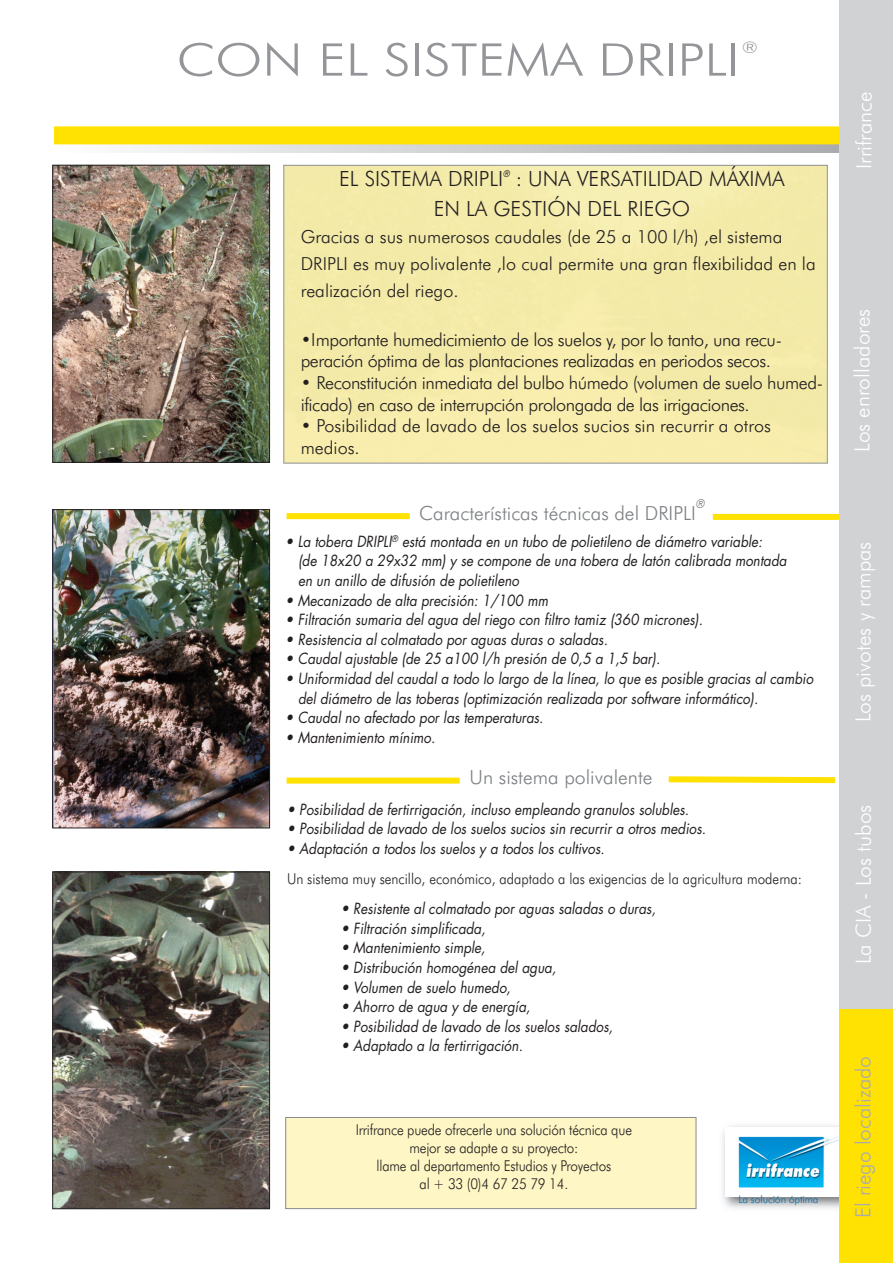
<style>
.page{position:relative;width:893px;height:1263px;background:#fff}
.page>*{position:absolute;margin:0;border:0;box-sizing:border-box;transform-origin:0 0}
.t1{font:300 45px "Futura BT";color:#939598;scale:1.2 1}
.t2{font:300 21px/30px "Futura BT";color:#231f20}
.t3{font:300 21px "Futura BT";color:#fff}
.t4{font:300 21px "Futura BT";color:#aaabaf}
.t5{font:300 19.5px "Futura BT";color:#7e8083}
.t6{font:300 18px/21.6px "Futura BT";letter-spacing:-.025em;color:#231f20}
.t7{font:300 18px/27px "Futura BT";color:#231f20}
.t8{font:300 16.2px "Futura BT";color:#939598;scale:1.2 1}
.t9{font:italic 15px/19.6px "Futura";color:#231f20;scale:.9 1}
.t10{font:300 15px/18px "Futura BT";letter-spacing:-.015em;color:#231f20;text-align:center;scale:.9 1}
.t11{font:italic 11.7px "Futura";color:#7e8083;scale:.9 1}
.t12{font:300 10.5px "Futura BT";letter-spacing:-.015em;color:#0070a9}
.t13{font:italic 9px "Futura";color:#231f20;scale:.9 1}
</style>
<div class="page">
<svg style="left:54px;top:144px;width:785px;height:9px"></svg>
<div style="left:54px;top:126px;width:839px;height:18px;background:#ffe201"></div>
<div style="left:287px;top:777px;width:173px;height:6px;background:#ffe201"></div>
<svg style="left:668px;top:776px;width:167px;height:8px"></svg>
<div style="left:287px;top:513px;width:123px;height:6px;background:#ffe201"></div>
<div style="left:713px;top:514px;width:126px;height:6px;background:#ffe201"></div>
<img style="left:55px;top:511px;width:213px;height:315px">
<div style="left:53px;top:509px;width:217px;height:319px;border:1px solid #231f20"></div>
<img style="left:55px;top:874px;width:213px;height:333px">
<div style="left:53px;top:872px;width:217px;height:337px;border:1px solid #231f20"></div>
<div style="left:286px;top:1118px;width:410px;height:90px;background:#fef6c4"></div>
<div style="left:285px;top:1117px;width:411px;height:92px;border:1px solid #87898c"></div>
<img style="left:55px;top:167px;width:213px;height:294px">
<div style="left:53px;top:165px;width:217px;height:298px;border:1px solid #231f20"></div>
<div style="left:283px;top:165px;width:545px;height:298px;border:1px solid #8d8f92"></div>
<img style="left:722px;top:1125px;width:117px;height:84px">
<img style="left:725px;top:1128px;width:114px;height:69px">
<div style="left:839px;top:0;width:54px;height:298px;background:#d1d2d4"></div>
<div style="left:839px;top:251px;width:54px;height:273px;background:#d1d2d4"></div>
<div style="left:839px;top:504px;width:54px;height:273px;background:#d1d2d4"></div>
<div style="left:839px;top:757px;width:54px;height:272px;background:#d1d2d4"></div>
<div style="left:839px;top:1009px;width:54px;height:254px;background:#ffe201"></div>
<h1 class="t1" style="left:177px;top:34px;width:471px">CON EL SISTEMA DRIPLI</h1>
<p class="t8" style="left:742px;top:37px;width:15px">®</p>
<h2 class="t2" style="left:434px;top:164px;width:352px;text-indent:82px">: UNA VERSATILIDAD MÁXIMA<br>EN LA GESTIÓN DEL RIEGO</h2>
<p class="t7" style="left:301px;top:223px;width:517px">Gracias a sus numerosos caudales (de 25 a 100 l/h) ,el sistema<br>DRIPLI es muy polivalente ,lo cual permite una gran flexibilidad en la realización del riego.</p>
<p class="t6" style="left:301px;top:329px;width:483px">•Importante humedicimiento de los suelos y, por lo tanto, una recu&shy;peración óptima de las plantaciones realizadas en periodos secos.</p>
<p class="t6" style="left:301px;top:372px;width:524px">• Reconstitución inmediata del bulbo húmedo (volumen de suelo humed&shy;ificado) en caso de interrupción prolongada de las irrigaciones.</p>
<p class="t7" style="left:301px;top:415px;width:472px;line-height:21.6px">• Posibilidad de lavado de los suelos sucios sin recurrir a otros medios.</p>
<h2 class="t2" style="left:339px;top:164px;width:165px">EL SISTEMA DRIPLI</h2>
<p class="t13" style="left:503px;top:168px;width:9px">®</p>
<p class="t11" style="left:696px;top:496px;width:11px">®</p>
<p class="t9" style="left:298px;top:532px;width:544px;text-indent:-12px">• La tobera DRIPLI<sup>®</sup> está montada en un tubo de polietileno de diámetro variable:<br>(de 18x20 a 29x32 mm) y se compone de una tobera de latón calibrada montada en un anillo de difusión de polietileno</p>
<p class="t9" style="left:286px;top:590px;width:293px">• Mecanizado de alta precisión: 1/100 mm</p>
<p class="t9" style="left:286px;top:610px;width:465px">• Filtración sumaria del agua del riego con filtro tamiz (360 micrones).</p>
<p class="t9" style="left:286px;top:630px;width:360px">• Resistencia al colmatado por aguas duras o saladas.</p>
<p class="t9" style="left:286px;top:649px;width:418px">• Caudal ajustable (de 25 a100 l/h presión de 0,5 a 1,5 bar).</p>
<p class="t9" style="left:298px;top:669px;width:574px;text-indent:-12px">• Uniformidad del caudal a todo lo largo de la línea, lo que es posible gracias al cambio del diámetro de las toberas (optimización realizada por software informático).</p>
<p class="t9" style="left:286px;top:708px;width:288px">• Caudal no afectado por las temperaturas.</p>
<p class="t9" style="left:286px;top:728px;width:168px">• Mantenimiento mínimo.</p>
<h3 class="t5" style="left:419px;top:502px;width:278px">Características técnicas del DRIPLI</h3>
<h3 class="t5" style="left:470px;top:766px;width:184px">Un sistema polivalente</h3>
<p class="t9" style="left:287px;top:800px;width:448px">• Posibilidad de fertirrigación, incluso empleando granulos solubles.</p>
<p class="t9" style="left:287px;top:819px;width:467px">• Posibilidad de lavado de los suelos sucios sin recurrir a otros medios.</p>
<p class="t9" style="left:287px;top:839px;width:354px">• Adaptación a todos los suelos y a todos los cultivos.</p>
<p class="t10" style="left:287px;top:870px;width:574px">Un sistema muy sencillo, económico, adaptado a las exigencias de la agricultura moderna:</p>
<p class="t9" style="left:341px;top:899px;width:351px">• Resistente al colmatado por aguas saladas o duras,</p>
<p class="t9" style="left:341px;top:918px;width:162px">• Filtración simplificada,</p>
<p class="t9" style="left:341px;top:938px;width:162px">• Mantenimiento simple,</p>
<p class="t9" style="left:341px;top:958px;width:241px">• Distribución homogénea del agua,</p>
<p class="t9" style="left:341px;top:977px;width:190px">• Volumen de suelo humedo,</p>
<p class="t9" style="left:341px;top:997px;width:212px">• Ahorro de agua y de energía,</p>
<p class="t9" style="left:341px;top:1016px;width:304px">• Posibilidad de lavado de los suelos salados,</p>
<p class="t9" style="left:341px;top:1036px;width:203px">• Adaptado a la fertirrigación.</p>
<p class="t10" style="left:356px;top:1120px;width:308px">Irrifrance puede ofrecerle una solución técnica que mejor se adapte a su proyecto:<br>llame al departamento Estudios y Proyectos<br>al + 33 (0)4 67 25 79 14.</p>
<p class="t12" style="left:738px;top:1193px;width:82px">La solución óptima</p>
<h2 class="t3" style="left:852px;top:169px;width:79px;rotate:-90deg">Irrifrance</h2>
<h2 class="t3" style="left:850px;top:452px;width:144px;rotate:-90deg">Los enrolladores</h2>
<h2 class="t3" style="left:851px;top:722px;width:182px;rotate:-90deg">Los pivotes y rampas</h2>
<h2 class="t3" style="left:851px;top:964px;width:161px;rotate:-90deg">La CIA - Los tubos</h2>
<h2 class="t4" style="left:851px;top:1218px;width:164px;rotate:-90deg">El riego localizado</h2>
</div>
